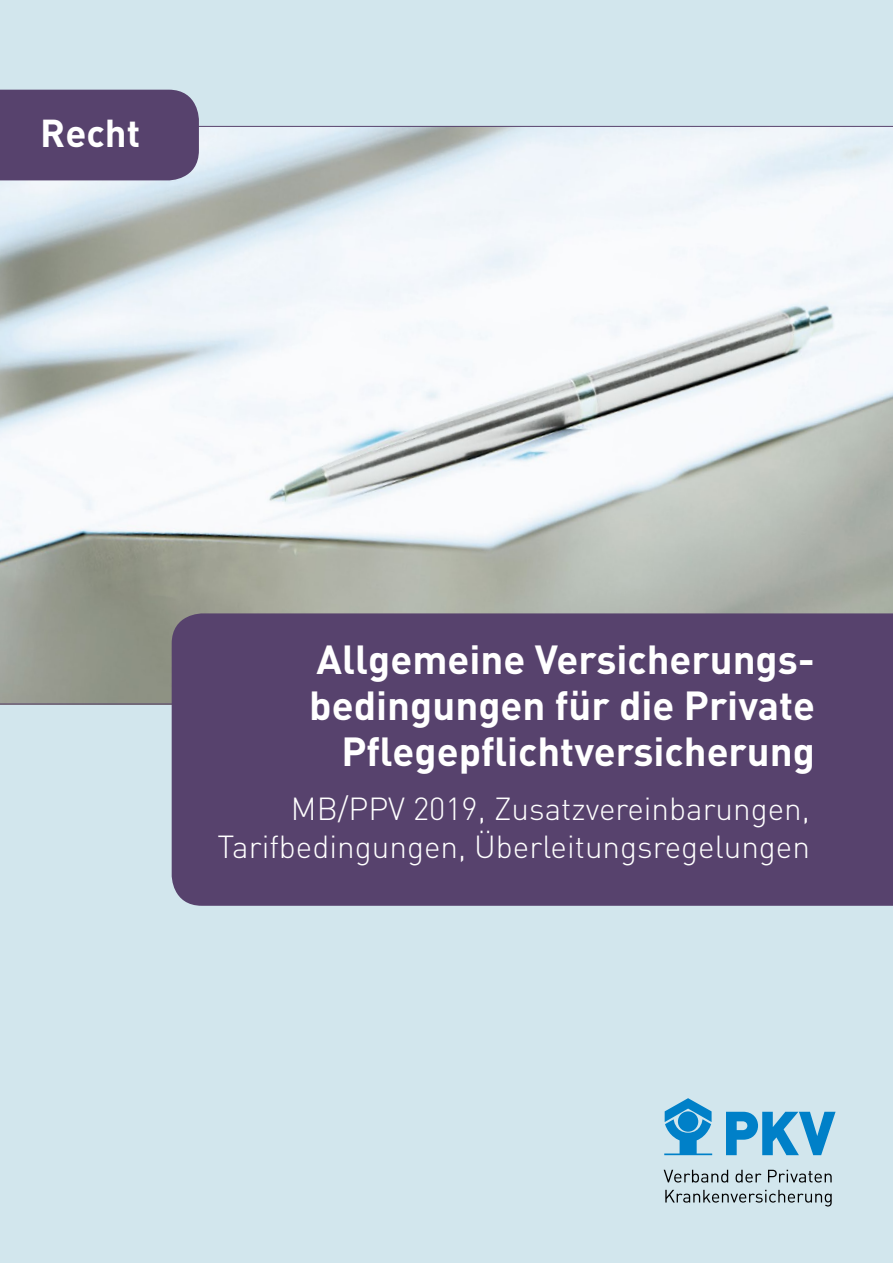
<style>
.page{position:relative;width:893px;height:1263px;background:#d2e6ed}
.page>*{position:absolute;margin:0;border:0;box-sizing:border-box;transform-origin:0 0}
.t1{font:700 40.05px/46px "DINOT";color:#fff;text-align:right}
.t2{font:700 38.4px "DINOT";color:#fff}
.t3{font:300 31.5px/37.5px "DINOT";color:#fff;text-align:right}
</style>
<div class="page">
<svg style="left:0;top:126px;width:893px;height:578px;background:#d6dada"></svg>
<div style="left:0;top:90px;width:199px;height:90px;background:#57426d"></div>
<div style="left:172px;top:613px;width:721px;height:293px;background:#57426d"></div>
<svg style="left:664px;top:1170px;width:64px;height:12px"></svg>
<svg style="left:735px;top:1170px;width:26px;height:12px"></svg>
<svg style="left:768px;top:1170px;width:64px;height:12px"></svg>
<svg style="left:665px;top:1190px;width:167px;height:16px"></svg>
<svg style="left:726px;top:1112px;width:109px;height:43px"></svg>
<svg style="left:664px;top:1098px;width:48px;height:57px"></svg>
<p class="t2" style="left:40px;top:107px;width:101px">Recht</p>
<p class="t1" style="left:309px;top:635px;width:507px">Allgemeine Versicherungs&shy;bedingungen für die Private<br>Pflegepflichtversicherung</p>
<p class="t3" style="left:217px;top:789px;width:594px">MB/PPV 2019, Zusatzvereinbarungen,<br>Tarifbedingungen, Überleitungsregelungen</p>
</div>
